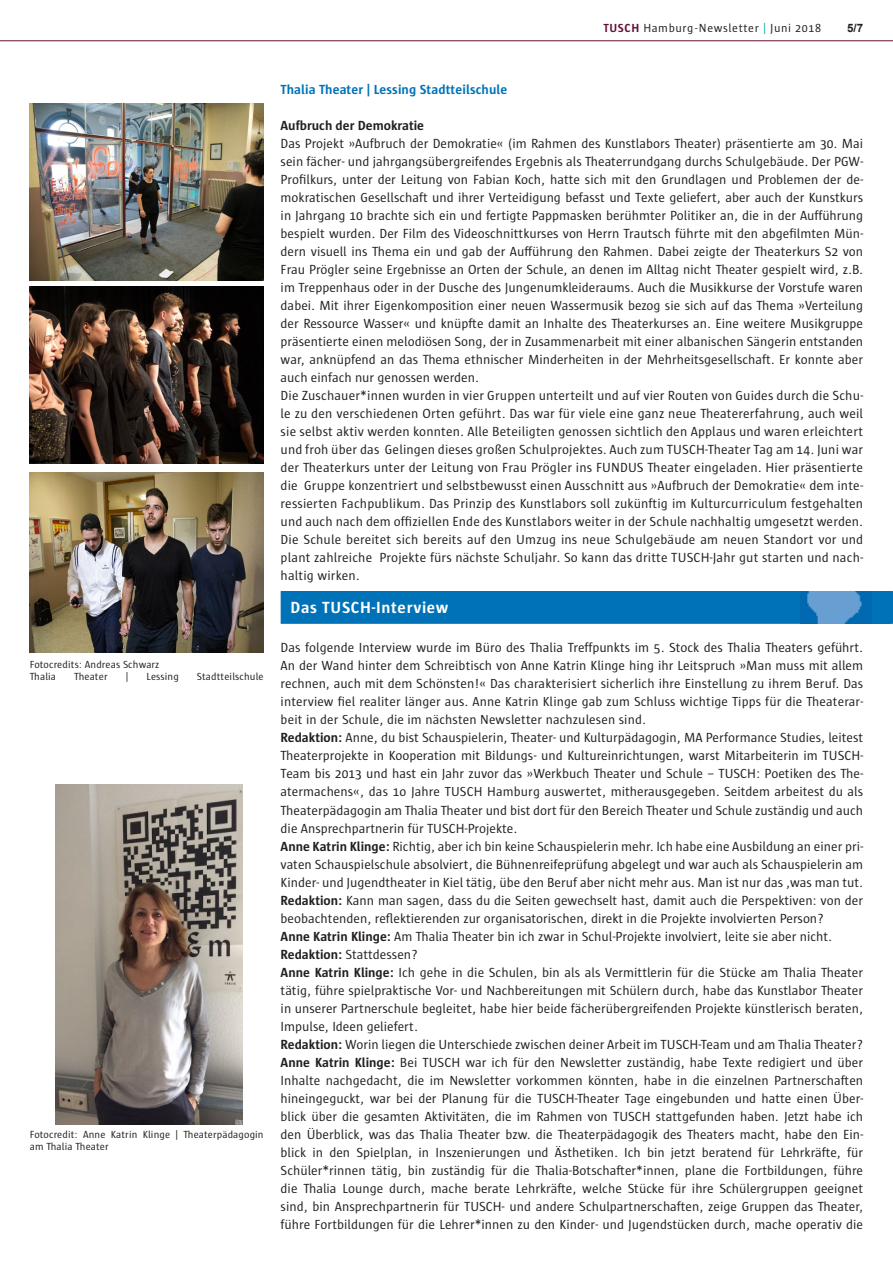
<style>
.page{position:relative;width:893px;height:1263px;background:#fff}
.page>*{position:absolute;margin:0;border:0;box-sizing:border-box;transform-origin:0 0}
.fliesstext{font:700 16.5px "Sun";letter-spacing:.04em;color:#fff}
.fliesstext-2{font:13.5px/18px "Sun";color:#231f20;text-align:justify}
.fliesstext-3{font:700 13.5px "Sun";letter-spacing:.01em;color:#0073b8}
.fliesstext-4{font:700 13.5px "Sun";color:#231f20}
.fliesstext-5{font:13.35px/18px "Sun";letter-spacing:.01em;color:#231f20;text-align:justify}
.fliesstext-6{font:12px "Sun";letter-spacing:.05em;color:#231f20}
.fliesstext-7{font:700 11.55px "Arial";color:#231f20}
.t1{font:10.5px/12px "Sun";letter-spacing:.01em;color:#231f20}
.s1{font-weight:700;color:#641139}
.s2{color:#00b6a4}
.s3{font-size:13.35px}
.s4{font-size:13.5px}
.s5{font-weight:700}
</style>
<div class="page">
<hr style="left:0;top:40px;width:893px;height:1px;background:#641139">
<img style="left:30px;top:104px;width:234px;height:177px">
<img style="left:30px;top:286px;width:234px;height:177px">
<img style="left:30px;top:472px;width:234px;height:180px">
<img style="left:55px;top:784px;width:187px;height:341px">
<div style="left:281px;top:592px;width:611px;height:31px;background:#0073b8"></div>
<div style="left:281px;top:591px;width:612px;height:33px;border:2px solid #0073b8"></div>
<div style="left:800px;top:592px;width:91px;height:32px;background:#0073b8"></div>
<img style="left:800px;top:592px;width:70px;height:32px">
<p class="fliesstext-6" style="left:603px;top:22px;width:219px"><span class="s1">TUSCH</span> Hamburg-Newsletter <span class="s2">|</span> Juni 2018</p>
<p class="fliesstext-7" style="left:847px;top:20px;width:18px">5/7</p>
<p class="t1" style="left:30px;top:659px;width:131px">Fotocredits: Andreas Schwarz</p>
<p class="t1" style="left:30px;top:671px;width:28px">Thalia</p>
<p class="t1" style="left:74px;top:671px;width:35px">Theater</p>
<p class="t1" style="left:126px;top:671px;width:4px">|</p>
<p class="t1" style="left:147px;top:671px;width:34px">Lessing</p>
<p class="t1" style="left:197px;top:671px;width:68px">Stadtteilschule</p>
<p class="t1" style="left:30px;top:1129px;width:235px">Fotocredit: Anne Katrin Klinge | Theaterpädagogin am Thalia Theater</p>
<p class="fliesstext-3" style="left:281px;top:82px;width:228px">Thalia Theater | Lessing Stadtteilschule</p>
<p class="fliesstext-4" style="left:281px;top:118px;width:145px">Aufbruch der Demokratie</p>
<p class="fliesstext-2" style="left:281px;top:135px;width:584px">Das Projekt <span class="s3">»</span>Aufbruch der Demokratie<span class="s3">«</span> (im Rahmen des Kunstlabors Theater) präsentierte am 30. Mai sein fächer- und jahrgangsübergreifendes Ergebnis als Theaterrundgang durchs Schulgebäude. Der PGW-Profilkurs, unter der Leitung von Fabian Koch, hatte sich mit den Grundlagen und Problemen der de&shy;mokratischen Gesellschaft und ihrer Verteidigung befasst und Texte geliefert, aber auch der Kunstkurs in Jahrgang 10 brachte sich ein und fertigte Pappmasken berühmter Politiker an, die in der Aufführung bespielt wurden. Der Film des Videoschnittkurses von Herrn Trautsch führte mit den abgefilmten Mün&shy;dern visuell ins Thema ein und gab der Aufführung den Rahmen. Dabei zeigte der Theaterkurs S2 von Frau Prögler seine Ergebnisse an Orten der Schule, an denen im Alltag nicht Theater gespielt wird, z.B. im Treppenhaus oder in der Dusche des Jungenumkleideraums. Auch die Musikkurse der Vorstufe waren dabei. Mit ihrer Eigenkomposition einer neuen Wassermusik bezog sie sich auf das Thema <span class="s3">»</span>Verteilung der Ressource Wasser<span class="s3">«</span> und knüpfte damit an Inhalte des Theaterkurses an. Eine weitere Musikgruppe präsentierte einen melodiösen Song, der in Zusammenarbeit mit einer albanischen Sängerin entstanden war, anknüpfend an das Thema ethnischer Minderheiten in der Mehrheitsgesellschaft. Er konnte aber auch einfach nur genossen werden.</p>
<p class="fliesstext-2" style="left:281px;top:387px;width:584px">Die Zuschauer*innen wurden in vier Gruppen unterteilt und auf vier Routen von Guides durch die Schu&shy;le zu den verschiedenen Orten geführt. Das war für viele eine ganz neue Theatererfahrung, auch weil sie selbst aktiv werden konnten. Alle Beteiligten genossen sichtlich den Applaus und waren erleichtert und froh über das Gelingen dieses großen Schulprojektes. Auch zum TUSCH-Theater Tag am 14. Juni war der Theaterkurs unter der Leitung von Frau Prögler ins FUNDUS Theater eingeladen. Hier präsentierte die Gruppe konzentriert und selbstbewusst einen Ausschnitt aus <span class="s3">»</span>Aufbruch der Demokratie<span class="s3">«</span> dem inte&shy;ressierten Fachpublikum. Das Prinzip des Kunstlabors soll zukünftig im Kulturcurriculum festgehalten und auch nach dem offiziellen Ende des Kunstlabors weiter in der Schule nachhaltig umgesetzt werden.</p>
<p class="fliesstext-2" style="left:281px;top:531px;width:584px">Die Schule bereitet sich bereits auf den Umzug ins neue Schulgebäude am neuen Standort vor und plant zahlreiche Projekte fürs nächste Schuljahr. So kann das dritte TUSCH-Jahr gut starten und nach&shy;haltig wirken.</p>
<p class="fliesstext" style="left:291px;top:598px;width:159px">Das TUSCH-Interview</p>
<p class="fliesstext-2" style="left:281px;top:639px;width:584px">Das folgende Interview wurde im Büro des Thalia Treffpunkts im 5. Stock des Thalia Theaters geführt.<br>An der Wand hinter dem Schreibtisch von Anne Katrin Klinge hing ihr Leitspruch <span class="s3">»</span>Man muss mit allem</p>
<p class="fliesstext-5" style="left:281px;top:675px;width:584px"><span class="s4">rechnen, auch mit dem Schönsten!</span>« Das charakterisiert sicherlich ihre Einstellung zu ihrem Beruf. Das interview fiel realiter länger aus. Anne Katrin Klinge gab zum Schluss wichtige Tipps für die Theaterar&shy;beit in der Schule, die im nächsten Newsletter nachzulesen sind.</p>
<p class="fliesstext-2" style="left:281px;top:729px;width:584px"><span class="s5">Redaktion:</span> Anne, du bist Schauspielerin, Theater- und Kulturpädagogin, MA Performance Studies, leitest Theaterprojekte in Kooperation mit Bildungs- und Kultureinrichtungen, warst Mitarbeiterin im TUSCH-Team bis 2013 und hast ein Jahr zuvor das <span class="s3">»</span>Werkbuch Theater und Schule – TUSCH: Poetiken des The&shy;atermachens<span class="s3">«, das 1o Jahre TUSCH Hamburg auswertet,</span> mitherausgegeben. Seitdem arbeitest du als Theaterpädagogin am Thalia Theater und bist dort für den Bereich Theater und Schule zuständig und auch die Ansprechpartnerin für TUSCH-Projekte.</p>
<p class="fliesstext-2" style="left:281px;top:837px;width:584px"><span class="s5">Anne Katrin Klinge:</span> Richtig, aber ich bin keine Schauspielerin mehr. Ich habe eine Ausbildung an einer pri&shy;vaten Schauspielschule absolviert, die Bühnenreifeprüfung abgelegt und war auch als Schauspielerin am Kinder- und Jugendtheater in Kiel tätig, übe den Beruf aber nicht mehr aus. Man ist nur das ,was man tut.</p>
<p class="fliesstext-2" style="left:281px;top:891px;width:584px"><span class="s5">Redaktion:</span> Kann man sagen, dass du die Seiten gewechselt hast, damit auch die Perspektiven: von der beobachtenden, reflektierenden zur organisatorischen, direkt in die Projekte involvierten Person?</p>
<p class="fliesstext-2" style="left:281px;top:927px;width:553px"><span class="s5">Anne Katrin Klinge:</span> Am Thalia Theater bin ich zwar in Schul-Projekte involviert, leite sie aber nicht.</p>
<p class="fliesstext-2" style="left:281px;top:945px;width:139px"><span class="s5">Redaktion:</span> Stattdessen?</p>
<p class="fliesstext-2" style="left:281px;top:963px;width:584px"><span class="s5">Anne Katrin Klinge:</span> Ich gehe in die Schulen, bin als als Vermittlerin für die Stücke am Thalia Theater tätig, führe spielpraktische Vor- und Nachbereitungen mit Schülern durch, habe das Kunstlabor Theater in unserer Partnerschule begleitet, habe hier beide fächerübergreifenden Projekte künstlerisch beraten, Impulse, Ideen geliefert.</p>
<p class="fliesstext-2" style="left:281px;top:1035px;width:584px"><span class="s5">Redaktion:</span> Worin liegen die Unterschiede zwischen deiner Arbeit im TUSCH-Team und am Thalia Theater?</p>
<p class="fliesstext-2" style="left:281px;top:1053px;width:584px"><span class="s5">Anne Katrin Klinge:</span> Bei TUSCH war ich für den Newsletter zuständig, habe Texte redigiert und über Inhalte nachgedacht, die im Newsletter vorkommen könnten, habe in die einzelnen Partnerschaften hineingeguckt, war bei der Planung für die TUSCH-Theater Tage eingebunden und hatte einen Über&shy;blick über die gesamten Aktivitäten, die im Rahmen von TUSCH stattgefunden haben. Jetzt habe ich den Überblick, was das Thalia Theater bzw. die Theaterpädagogik des Theaters macht, habe den Ein&shy;blick in den Spielplan, in Inszenierungen und Ästhetiken. Ich bin jetzt beratend für Lehrkräfte, für Schüler*rinnen tätig, bin zuständig für die Thalia-Botschafter*innen, plane die Fortbildungen, führe die Thalia Lounge durch, mache berate Lehrkräfte, welche Stücke für ihre Schülergruppen geeignet sind, bin Ansprechpartnerin für TUSCH- und andere Schulpartnerschaften, zeige Gruppen das Theater, führe Fortbildungen für die Lehrer*innen zu den Kinder- und Jugendstücken durch, mache operativ die</p>
</div>
